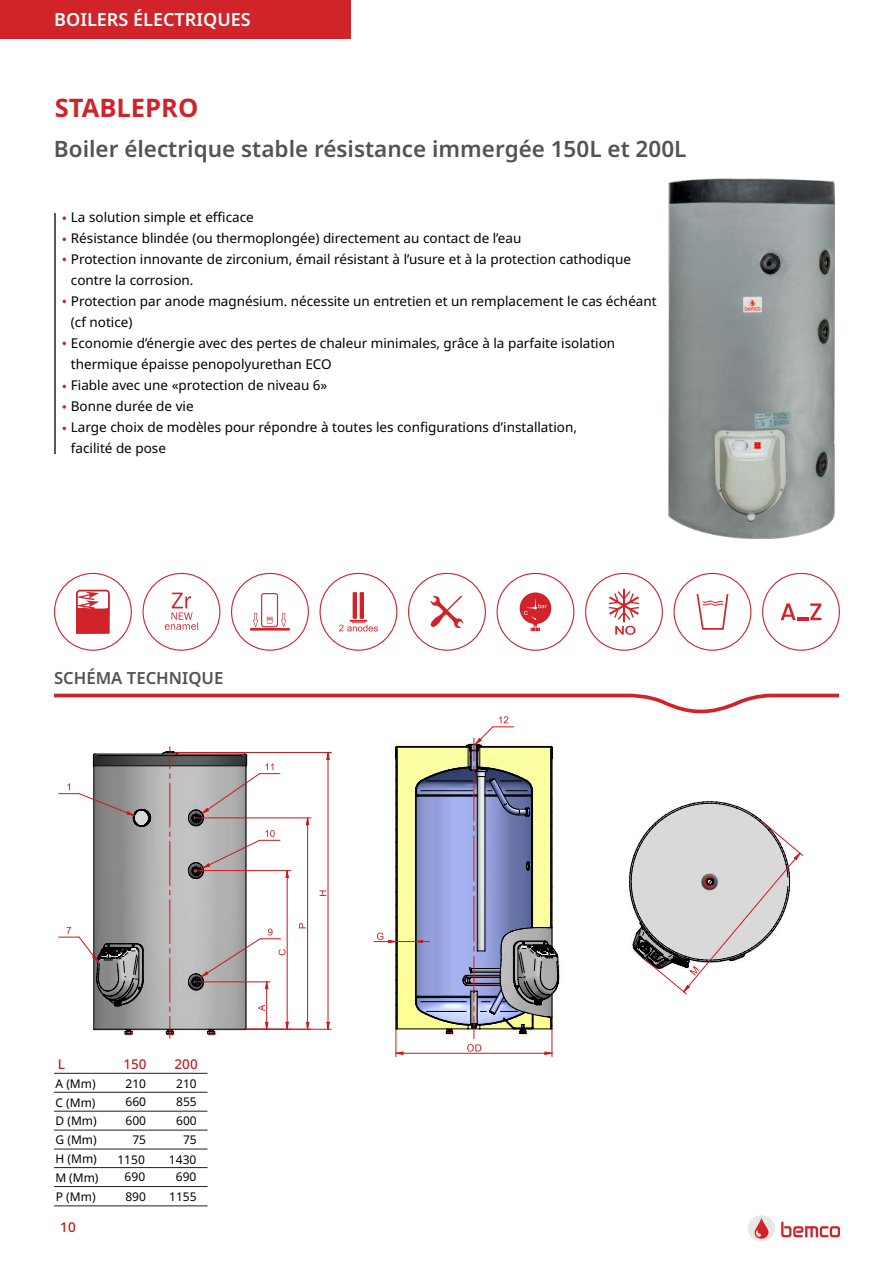
<style>
.page{position:relative;width:893px;height:1263px;background:#fff}
.page>*{position:absolute;margin:0;border:0;box-sizing:border-box;transform-origin:0 0}
.t1{font:700 25.5px "Noto Sans";color:#d1232a}
.t2{font:600 22.5px "Noto Sans";color:#515456}
.t3{font:600 18px "Noto Sans";color:#fff}
.t4{font:600 16.65px "Noto Sans";color:#515456}
.t5{font:13.5px/21px "Noto Sans";color:#000001}
.t6{font:500 13.5px "Noto Sans";color:#c12027}
.t7{font:500 13.5px "Noto Sans";color:#be1818}
.t8{font:12px/18.8px "Noto Sans";color:#000001;text-align:center}
</style>
<div class="page">
<svg style="left:748px;top:1215px;width:92px;height:27px"></svg>
<img style="left:669px;top:178px;width:166px;height:361px">
<svg style="left:63px;top:216px;width:3px;height:4px"></svg>
<svg style="left:63px;top:405px;width:3px;height:4px"></svg>
<hr style="left:54px;top:213px;width:2px;height:240px;background:#5a5a5b">
<hr style="left:54px;top:1073px;width:153px;height:1px;background:#1f1f1c">
<hr style="left:54px;top:1092px;width:153px;height:1px;background:#1f1f1c">
<hr style="left:54px;top:1111px;width:153px;height:1px;background:#1f1f1c">
<hr style="left:54px;top:1130px;width:153px;height:1px;background:#1f1f1c">
<hr style="left:54px;top:1149px;width:153px;height:1px;background:#1f1f1c">
<hr style="left:54px;top:1167px;width:153px;height:1px;background:#1f1f1c">
<hr style="left:54px;top:1186px;width:153px;height:1px;background:#1f1f1c">
<hr style="left:54px;top:1205px;width:153px;height:1px;background:#1f1f1c">
<div style="left:585px;top:573px;width:78px;height:78px;border:1px solid #d0232a;border-radius:50%"></div>
<svg style="left:609px;top:589px;width:30px;height:46px"></svg>
<div style="left:674px;top:573px;width:77px;height:78px;border:1px solid #d0232a;border-radius:50%"></div>
<svg style="left:697px;top:594px;width:31px;height:36px"></svg>
<div style="left:762px;top:573px;width:78px;height:78px;border:1px solid #d0232a;border-radius:50%"></div>
<svg style="left:781px;top:603px;width:40px;height:17px"></svg>
<div style="left:54px;top:573px;width:78px;height:78px;border:1px solid #d0232a;border-radius:50%"></div>
<svg style="left:76px;top:590px;width:34px;height:44px"></svg>
<div style="left:143px;top:573px;width:77px;height:78px;border:1px solid #d0232a;border-radius:50%"></div>
<svg style="left:165px;top:593px;width:33px;height:37px"></svg>
<svg style="left:231px;top:572px;width:344px;height:79px"></svg>
<svg style="left:54px;top:693px;width:785px;height:364px"></svg>
<div style="left:0;top:0;width:350px;height:39px;background:#d1232a"></div>
<h3 class="t3" style="left:54px;top:6px;width:198px">BOILERS ÉLECTRIQUES</h3>
<h1 class="t1" style="left:55px;top:90px;width:145px">STABLEPRO</h1>
<h2 class="t2" style="left:54px;top:133px;width:634px">Boiler électrique stable résistance immergée 150L et 200L</h2>
<p class="t5" style="left:71px;top:207px;width:587px">La solution simple et efficace<br>Résistance blindée (ou thermoplongée) directement au contact de l’eau<br>Protection innovante de zirconium, émail résistant à l’usure et à la protection cathodique contre la corrosion.<br>Protection par anode magnésium. nécessite un entretien et un remplacement le cas échéant (cf notice)<br>Economie d’énergie avec des pertes de chaleur minimales, grâce à la parfaite isolation thermique épaisse penopolyurethan ECO<br>Fiable avec une «protection de niveau 6»<br>Bonne durée de vie<br>Large choix de modèles pour répondre à toutes les configurations d’installation,<br>facilité de pose</p>
<p class="t4" style="left:54px;top:667px;width:171px">SCHÉMA TECHNIQUE</p>
<p class="t6" style="left:58px;top:1055px;width:9px">L</p>
<p class="t8" style="left:56px;top:1075px;width:43px;text-align:justify">A (Mm)<br>C (Mm)<br>D (Mm)<br>G (Mm)</p>
<p class="t6" style="left:124px;top:1055px;width:25px">150</p>
<p class="t6" style="left:175px;top:1055px;width:25px">200</p>
<p class="t8" style="left:126px;top:1074px;width:22px">210<br>660<br>600<br>75</p>
<p class="t8" style="left:176px;top:1074px;width:22px">210<br>855<br>600<br>75</p>
<p class="t8" style="left:56px;top:1149px;width:43px">H (Mm)</p>
<p class="t8" style="left:117px;top:1150px;width:29px">1150</p>
<p class="t8" style="left:169px;top:1150px;width:29px">1430</p>
<p class="t8" style="left:56px;top:1168px;width:45px">M (Mm)</p>
<p class="t8" style="left:125px;top:1168px;width:22px">690</p>
<p class="t8" style="left:176px;top:1168px;width:22px">690</p>
<p class="t8" style="left:56px;top:1187px;width:41px">P (Mm)</p>
<p class="t8" style="left:125px;top:1187px;width:22px">890</p>
<p class="t8" style="left:169px;top:1187px;width:29px">1155</p>
<p class="t7" style="left:60px;top:1217px;width:17px">10</p>
</div>
